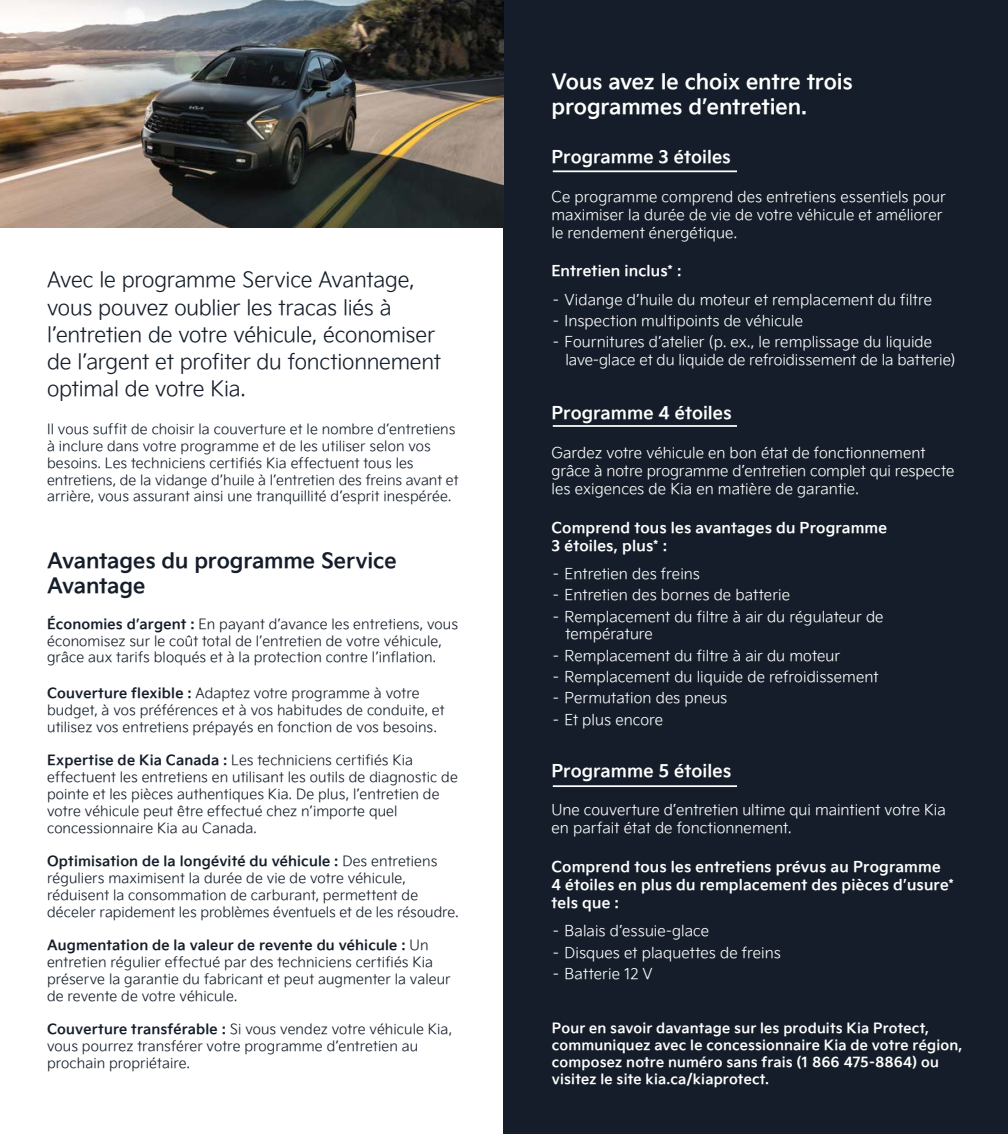
<style>
.page{position:relative;width:1008px;height:1134px;background:#fff}
.page>*{position:absolute;margin:0;border:0;box-sizing:border-box;transform-origin:0 0}
.t1{font:21px/27.3px "Kia Signature OTF Light";letter-spacing:-.01em;color:#141d29}
.t2{font:21px/25.2px "Kia Signature OTF Bold";letter-spacing:-.005em;color:#fff}
.t3{font:21px/25.2px "Kia Signature OTF Bold";letter-spacing:-.005em;color:#141d29}
.t4{font:17.5px "Kia Signature OTF Bold";letter-spacing:.005em;color:#fff}
.t5{font:14.88px/17.8px "Kia Signature OTF Light";letter-spacing:.005em;color:#fff}
.t6{font:14.88px/17.8px "Kia Signature OTF Bold";letter-spacing:.01em;color:#fff}
.t7{font:14px/16.8px "Kia Signature OTF Light";letter-spacing:.005em;color:#141d29}
.t8{font:14px/16.8px "Kia Signature OTF Bold";letter-spacing:.015em;color:#fff}
.t9{font:14px "Kia Signature OTF Bold";letter-spacing:.015em;color:#141d29}
.s1{font-family:"Kia Signature OTF Bold"}
.s2{font-family:"Kia Signature OTF Light"}
</style>
<div class="page">
<div style="left:504px;top:0;width:504px;height:1134px;background:#141d29"></div>
<hr style="left:553px;top:170px;width:184px;height:2px;background:#fff">
<hr style="left:553px;top:425px;width:184px;height:2px;background:#fff">
<hr style="left:553px;top:785px;width:184px;height:2px;background:#fff">
<img style="left:0;top:0;width:504px;height:228px">
<h1 class="t2" style="left:551px;top:68px;width:303px">Vous avez le choix entre trois programmes d’entretien.</h1>
<p class="t4" style="left:551px;top:144px;width:181px">Programme 3 썗toiles</p>
<p class="t5" style="left:551px;top:187px;width:396px">Ce programme comprend des entretiens essentiels pour maximiser la dur썗e de vie de votre v썗hicule et am썗liorer le rendement 썗nerg썗tique.</p>
<p class="t6" style="left:551px;top:261px;width:132px">Entretien inclus* :</p>
<p class="t5" style="left:551px;top:290px;width:382px">– Vidange d’huile du moteur et remplacement du filtre</p>
<p class="t5" style="left:551px;top:311px;width:253px">– Inspection multipoints de v썗hicule</p>
<p class="t5" style="left:565px;top:332px;width:391px;text-indent:-14px">– Fournitures d’atelier (p. ex., le remplissage du liquide lave-glace et du liquide de refroidissement de la batterie)</p>
<p class="t4" style="left:551px;top:400px;width:182px">Programme 4 썗toiles</p>
<p class="t5" style="left:551px;top:443px;width:404px">Gardez votre v썗hicule en bon 썗tat de fonctionnement gr쌷ce 쌽 notre programme d’entretien complet qui respecte les exigences de Kia en mati썟re de garantie.</p>
<p class="t6" style="left:551px;top:518px;width:337px">Comprend tous les avantages du Programme<br>3 썗toiles, plus* :</p>
<p class="t5" style="left:551px;top:564px;width:150px">– Entretien des freins</p>
<p class="t5" style="left:551px;top:585px;width:240px">– Entretien des bornes de batterie</p>
<p class="t5" style="left:565px;top:607px;width:320px;text-indent:-14px">– Remplacement du filtre 쌽 air du r썗gulateur de temp썗rature</p>
<p class="t5" style="left:551px;top:646px;width:290px">– Remplacement du filtre 쌽 air du moteur</p>
<p class="t5" style="left:551px;top:667px;width:329px">– Remplacement du liquide de refroidissement</p>
<p class="t5" style="left:551px;top:688px;width:177px">– Permutation des pneus</p>
<p class="t5" style="left:551px;top:710px;width:113px">– Et plus encore</p>
<p class="t4" style="left:551px;top:757px;width:181px">Programme 5 썗toiles</p>
<p class="t5" style="left:551px;top:800px;width:396px">Une couverture d’entretien ultime qui maintient votre Kia en parfait 썗tat de fonctionnement.</p>
<p class="t6" style="left:551px;top:857px;width:404px">Comprend tous les entretiens pr썗vus au Programme<br>4 썗toiles en plus du remplacement des pi썟ces d’usure* tels que :</p>
<p class="t5" style="left:551px;top:921px;width:159px">– Balais d’essuie-glace</p>
<p class="t5" style="left:551px;top:943px;width:231px">– Disques et plaquettes de freins</p>
<p class="t5" style="left:551px;top:964px;width:103px">– Batterie 12 V</p>
<h1 class="t1" style="left:47px;top:265px;width:395px">Avec le programme Service Avantage, vous pouvez oublier les tracas li썗s 쌽 l’entretien de votre v썗hicule, 썗conomiser de l’argent et profiter du fonctionnement optimal de votre Kia.</h1>
<p class="t7" style="left:47px;top:420px;width:413px">Il vous suffit de choisir la couverture et le nombre d’entretiens 쌽 inclure dans votre programme et de les utiliser selon vos besoins. Les techniciens certifi썗s Kia effectuent tous les entretiens, de la vidange d’huile 쌽 l’entretien des freins avant et arri썟re, vous assurant ainsi une tranquillit썗 d’esprit inesp썗r썗e.</p>
<h1 class="t3" style="left:47px;top:547px;width:351px">Avantages du programme Service<br>Avantage</h1>
<p class="t7" style="left:47px;top:615px;width:412px"><span class="s1">쉩conomies d’argent :</span> En payant d’avance les entretiens, vous 썗conomisez sur le co쏕t total de l’entretien de votre v썗hicule, gr쌷ce aux tarifs bloqu썗s et 쌽 la protection contre l’inflation.</p>
<p class="t7" style="left:47px;top:684px;width:399px"><span class="s1">Couverture flexible :</span> Adaptez votre programme 쌽 votre budget, 쌽 vos pr썗f썗rences et 쌽 vos habitudes de conduite, et utilisez vos entretiens pr썗pay썗s en fonction de vos besoins.</p>
<p class="t7" style="left:47px;top:751px;width:412px"><span class="s1">Expertise de Kia Canada :</span> Les techniciens certifi썗s Kia effectuent les entretiens en utilisant les outils de diagnostic de pointe et les pi썟ces authentiques Kia. De plus, l’entretien de votre v썗hicule peut 썛tre effectu썗 chez n’importe quel concessionnaire Kia au Canada.</p>
<p class="t9" style="left:47px;top:851px;width:392px">Optimisation de la long썗vit썗 du v썗hicule : <span class="s2">Des entretiens</span></p>
<p class="t7" style="left:47px;top:869px;width:413px">r썗guliers maximisent la dur썗e de vie de votre v썗hicule, r썗duisent la consommation de carburant, permettent de d썗celer rapidement les probl썟mes 썗ventuels et de les r썗soudre.</p>
<p class="t9" style="left:47px;top:935px;width:383px">Augmentation de la valeur de revente du v썗hicule : <span class="s2">Un</span></p>
<p class="t7" style="left:47px;top:953px;width:405px">entretien r썗gulier effectu썗 par des techniciens certifi썗s Kia pr썗serve la garantie du fabricant et peut augmenter la valeur de revente de votre v썗hicule.</p>
<p class="t7" style="left:47px;top:1020px;width:406px"><span class="s1">Couverture transf썗rable :</span> Si vous vendez votre v썗hicule Kia, vous pourrez transf썗rer votre programme d’entretien au prochain propri썗taire.</p>
<p class="t8" style="left:552px;top:1019px;width:412px">Pour en savoir davantage sur les produits Kia Protect, communiquez avec le concessionnaire Kia de votre r썗gion, composez notre num썗ro sans frais (1 866 475-8864) ou visitez le site kia.ca/kiaprotect.</p>
</div>
